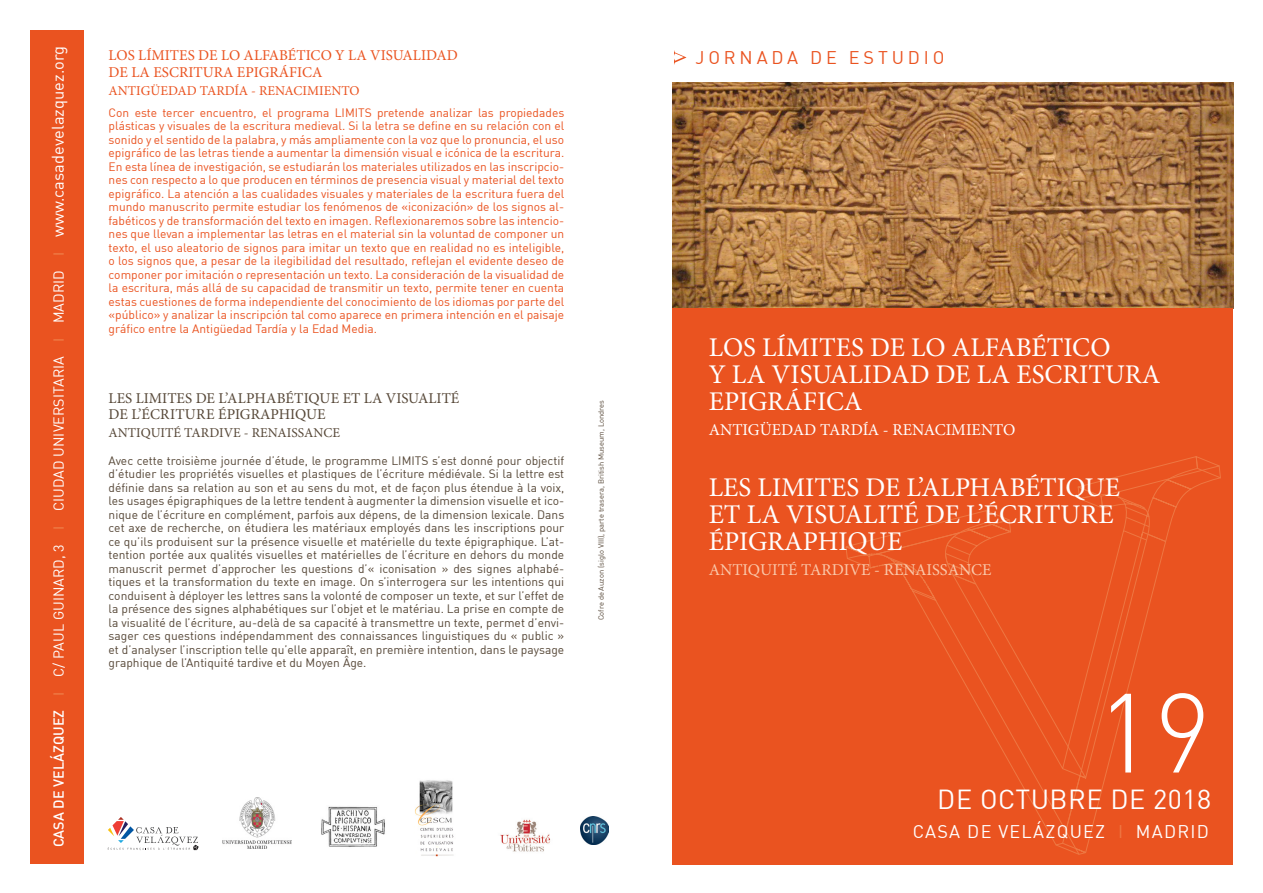
<style>
.page{position:relative;width:1263px;height:893px;background:#fff}
.page>*{position:absolute;margin:0;border:0;box-sizing:border-box;transform-origin:0 0}
.Fecha{font:300 110.55px "DIN";color:#fff}
.t1{font:27px/27px "Minion Pro";color:#fff}
.Fecha-2{font:27px "DIN";letter-spacing:.02em;color:#fff}
.Fecha-3{font:18px "DIN";letter-spacing:.07em;color:#fff}
.Encabezamiento{font:18px "DIN";letter-spacing:.215em;color:#ea5320}
.t2{font:16.5px "Minion Pro";color:#fff}
.t3{font:16.5px "Minion Pro";color:#fac8aa}
.t4{font:15px/16.5px "Minion Pro";color:#564737}
.t5{font:15px/16.5px "Minion Pro";color:#ea5320}
.Fecha-4{font:14.25px "DIN";letter-spacing:.005em;color:#fff}
.t6{font:13.5px "Minion Pro";color:#ea5320}
.t7{font:13.5px "Minion Pro";color:#564737}
.Apertura{font:12px/13.5px "DIN";color:#ea5320;text-align:justify}
.Apertura-2{font:12px/13.5px "DIN";color:#564737;text-align:justify}
.Pie_de_foto{font:7.5px "DIN";color:#564737}
.s1{font-weight:500}
.s2{font-weight:500;color:#ee7742}
.s3{font-size:16.5px}
.s4{color:#ee7742}
</style>
<div class="page">
<img style="left:672px;top:82px;width:561px;height:226px">
<div style="left:672px;top:308px;width:561px;height:557px;background:#ea5320"></div>
<svg style="left:1080px;top:585px;width:75px;height:270px"></svg>
<svg style="left:1058px;top:700px;width:22px;height:155px"></svg>
<svg style="left:909px;top:585px;width:157px;height:261px"></svg>
<svg style="left:845px;top:456px;width:376px;height:129px"></svg>
<div style="left:30px;top:30px;width:53px;height:833px;background:#ea5320"></div>
<svg style="left:674px;top:51px;width:12px;height:13px"></svg>
<svg style="left:108px;top:817px;width:90px;height:33px"></svg>
<img style="left:223px;top:797px;width:68px;height:52px">
<img style="left:415px;top:780px;width:39px;height:76px">
<img style="left:500px;top:819px;width:51px;height:33px">
<img style="left:580px;top:816px;width:28px;height:28px">
<img style="left:321px;top:806px;width:64px;height:41px">
<p class="Fecha-4" style="left:50px;top:847px;width:803px;rotate:-90deg"><span class="s1">CASA DE VELÁZQUEZ</span> <span class="s2">I</span> C/ PAUL GUINARD, 3 <span class="s2">I</span> CIUDAD UNIVERSITARIA <span class="s2">I</span> MADRID <span class="s2">I</span> <span class="s3">www.casadevelazquez.org</span></p>
<p class="t5" style="left:109px;top:47px;width:351px">LOS LÍMITES DE LO ALFABÉTICO Y LA VISUALIDAD<br>DE LA ESCRITURA EPIGRÁFICA</p>
<p class="t6" style="left:109px;top:82px;width:253px">ANTIGÜEDAD TARDÍA - RENACIMIENTO</p>
<p class="Apertura" style="left:109px;top:105px;width:457px">Con este tercer encuentro, el programa LIMITS pretende analizar las propiedades plásticas y visuales de la escritura medieval. Si la letra se define en su relación con el sonido y el sentido de la palabra, y más ampliamente con la voz que lo pronuncia, el uso epigráfico de las letras tiende a aumentar la dimensión visual e icónica de la escritura.<br>En esta línea de investigación, se estudiarán los materiales utilizados en las inscripcio&shy;nes con respecto a lo que producen en términos de presencia visual y material del texto epigráfico. La atención a las cualidades visuales y materiales de la escritura fuera del mundo manuscrito permite estudiar los fenómenos de «iconización» de los signos al&shy;fabéticos y de transformación del texto en imagen. Reflexionaremos sobre las intencio&shy;nes que llevan a implementar las letras en el material sin la voluntad de componer un texto, el uso aleatorio de signos para imitar un texto que en realidad no es inteligible, o los signos que, a pesar de la ilegibilidad del resultado, reflejan el evidente deseo de componer por imitación o representación un texto. La consideración de la visualidad de la escritura, más allá de su capacidad de transmitir un texto, permite tener en cuenta estas cuestiones de forma independiente del conocimiento de los idiomas por parte del «público» y analizar la inscripción tal como aparece en primera intención en el paisaje gráfico entre la Antigüedad Tardía y la Edad Media.</p>
<p class="t4" style="left:109px;top:390px;width:352px">LES LIMITES DE L’ALPHABÉTIQUE ET LA VISUALITÉ<br>DE L’ÉCRITURE ÉPIGRAPHIQUE</p>
<p class="t7" style="left:109px;top:424px;width:233px">ANTIQUITÉ TARDIVE - RENAISSANCE</p>
<p class="Apertura-2" style="left:109px;top:453px;width:457px">Avec cette troisième journée d’étude, le programme LIMITS s’est donné pour objectif d’étudier les propriétés visuelles et plastiques de l’écriture médiévale. Si la lettre est définie dans sa relation au son et au sens du mot, et de façon plus étendue à la voix, les usages épigraphiques de la lettre tendent à augmenter la dimension visuelle et ico&shy;nique de l’écriture en complément, parfois aux dépens, de la dimension lexicale. Dans cet axe de recherche, on étudiera les matériaux employés dans les inscriptions pour ce qu’ils produisent sur la présence visuelle et matérielle du texte épigraphique. L’at&shy;tention portée aux qualités visuelles et matérielles de l’écriture en dehors du monde manuscrit permet d’approcher les questions d’« iconisation » des signes alphabé&shy;tiques et la transformation du texte en image. On s’interrogera sur les intentions qui conduisent à déployer les lettres sans la volonté de composer un texte, et sur l’effet de la présence des signes alphabétiques sur l’objet et le matériau. La prise en compte de la visualité de l’écriture, au-delà de sa capacité à transmettre un texte, permet d’envi&shy;sager ces questions indépendamment des connaissances linguistiques du « public » et d’analyser l’inscription telle qu’elle apparaît, en première intention, dans le paysage graphique de l’Antiquité tardive et du Moyen Âge.</p>
<p class="Pie_de_foto" style="left:596px;top:620px;width:222px;rotate:-90deg">Cofre de Auzon (siglo VIII), parte trasera, British Museum, Londres</p>
<p class="Encabezamiento" style="left:695px;top:46px;width:250px">JORNADA DE ESTUDIO</p>
<p class="t1" style="left:709px;top:334px;width:453px">LOS LÍMITES DE LO ALFABÉTICO<br>Y LA VISUALIDAD DE LA ESCRITURA<br>EPIGRÁFICA</p>
<p class="t2" style="left:709px;top:419px;width:308px">ANTIGÜEDAD TARDÍA - RENACIMIENTO</p>
<p class="t1" style="left:709px;top:474px;width:413px">LES LIMITES DE L’ALPHABÉTIQUE<br>ET LA VISUALITÉ DE L’ÉCRITURE<br>ÉPIGRAPHIQUE</p>
<p class="t3" style="left:709px;top:559px;width:284px">ANTIQUITÉ TARDIVE - RENAISSANCE</p>
<p class="Fecha" style="left:1096px;top:665px;width:116px">19</p>
<p class="Fecha-2" style="left:937px;top:782px;width:275px">DE OCTUBRE DE 2018</p>
<p class="Fecha-3" style="left:913px;top:820px;width:298px">CASA DE VELÁZQUEZ <span class="s4">I</span> MADRID</p>
</div>
